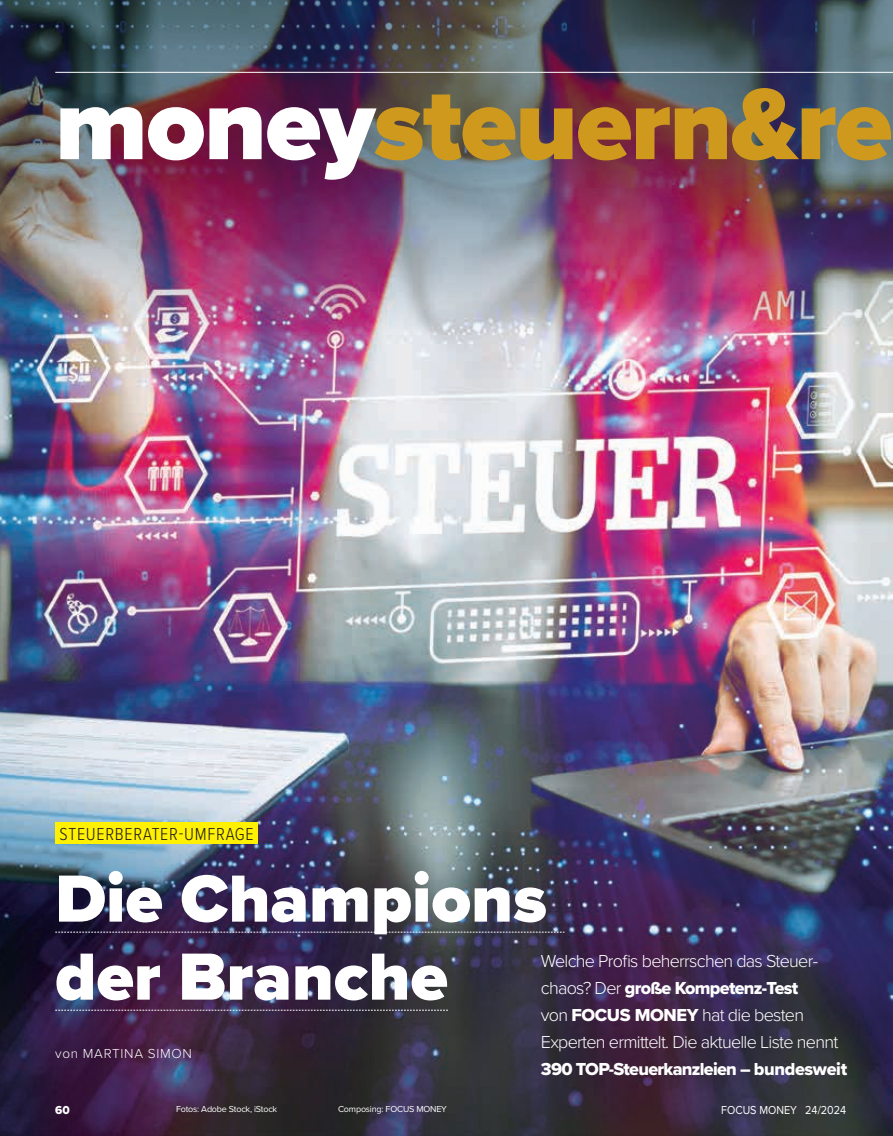
<style>
.page{position:relative;width:893px;height:1136px;background:#fff}
.page>*{position:absolute;margin:0;border:0;box-sizing:border-box;transform-origin:0 0}
.t1{font:900 105px "Proxima Nova";letter-spacing:-.015em;color:#cf991e}
.t2{font:900 69px/78px "Proxima Nova";color:#fff}
.t3{font:300 18px/27px "Proxima Nova";letter-spacing:-.04em;color:#fff}
.t4{font:18px "Proxima Nova Extrabld";letter-spacing:-.04em;color:#fff}
.t5{font:300 18px "Proxima Nova Cond";letter-spacing:.04em;color:#231f20}
.t6{font:300 13.5px "Proxima Nova";letter-spacing:.05em;color:#fff}
.t7{font:12px "Proxima Nova";color:#fff;scale:.9 1}
.t8{font:12px "Proxima Nova Extrabld";color:#fff}
.t9{font:9px "Proxima Nova";letter-spacing:-.02em;color:#fff}
.s1{color:#fff}
.s2{font-family:"Proxima Nova";font-weight:300}
.s3{font-family:"Proxima Nova Extrabld";font-weight:400}
</style>
<div class="page">
<img style="left:0;top:332px;width:893px;height:803px">
<img style="left:0;top:0;width:893px;height:332px">
<hr style="left:55px;top:72px;width:838px;height:1px;background:#fff">
<svg style="left:55px;top:931px;width:509px;height:1px"></svg>
<svg style="left:55px;top:1009px;width:393px;height:1px"></svg>
<div style="left:55px;top:822px;width:203px;height:22px;background:#fff101"></div>
<h1 class="t1" style="left:55px;top:46px;width:838px"><span class="s1">money</span>steuern&amp;re</h1>
<p class="t5" style="left:60px;top:820px;width:196px">STEUERBERATER-UMFRAGE</p>
<h2 class="t2" style="left:55px;top:859px;width:493px">Die Champions der Branche</h2>
<p class="t3" style="left:541px;top:946px;width:279px">Welche Profis beherrschen das Steuer-</p>
<p class="t4" style="left:541px;top:974px;width:259px"><span class="s2">chaos? Der</span> große Kompetenz-Test</p>
<p class="t3" style="left:541px;top:1000px;width:299px">von <span class="s3">FOCUS MONEY</span> hat die besten<br>Experten ermittelt. Die aktuelle Liste nennt</p>
<p class="t4" style="left:541px;top:1055px;width:308px">390 TOP-Steuerkanzleien – bundesweit</p>
<p class="t6" style="left:55px;top:1043px;width:138px">von MARTINA SIMON</p>
<p class="t8" style="left:55px;top:1100px;width:16px">60</p>
<p class="t9" style="left:176px;top:1101px;width:103px">Fotos: Adobe Stock, iStock</p>
<p class="t9" style="left:338px;top:1101px;width:110px">Composing: FOCUS MONEY</p>
<p class="t7" style="left:721px;top:1100px;width:140px">FOCUS MONEY 24/2024</p>
</div>
